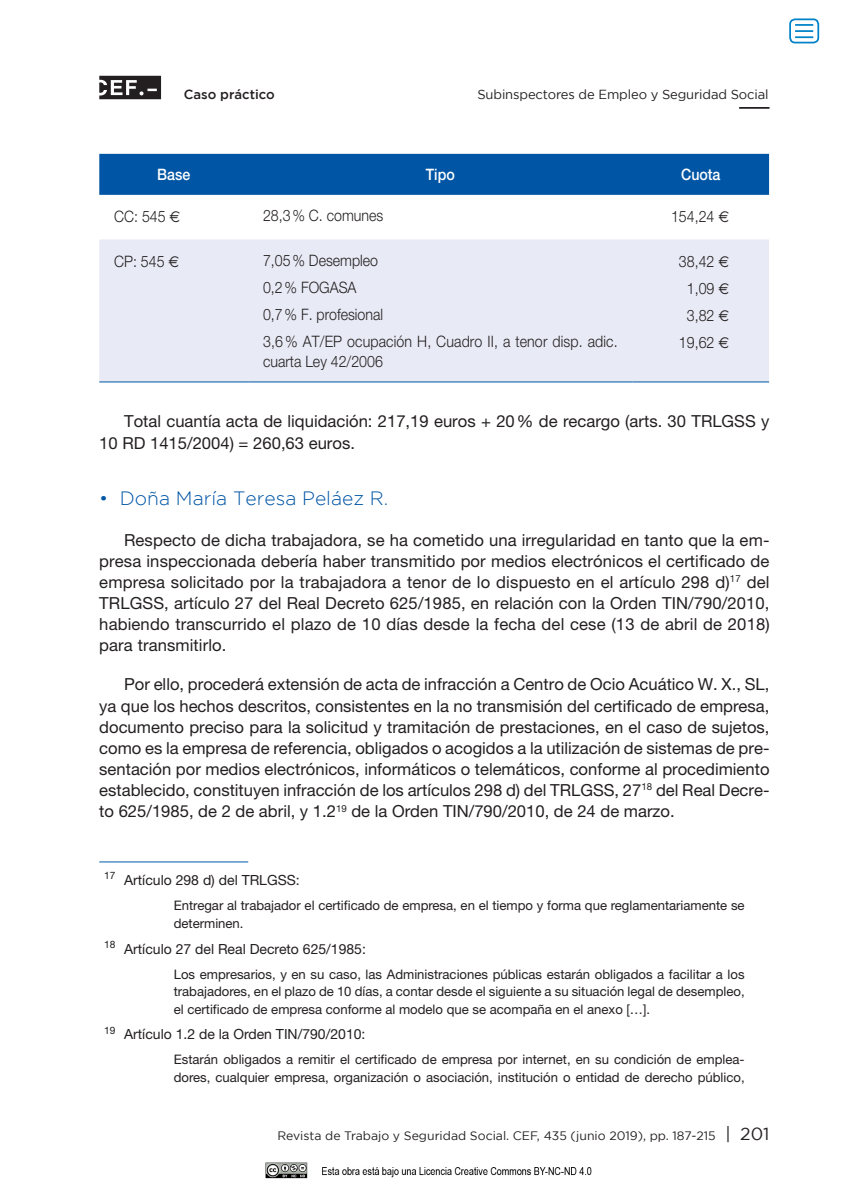
<style>
.page{position:relative;width:844px;height:1191px;background:#fff}
.page>*{position:absolute;margin:0;border:0;box-sizing:border-box;transform-origin:0 0}
.t1{font:300 19.25px "Gotham";color:#0155a5}
.t2{font:16.62px/21.2px "Helvetica Neue LT Std";color:#231f20;text-align:justify}
.t3{font:300 15.75px/20.1px "Helvetica Neue LT Std";color:#231f20;scale:.9 1}
.t4{font:500 15.75px "Helvetica Neue LT Std";color:#fff;scale:.9 1}
.t5{font:14px "Helvetica Neue LT Std";color:#231f20}
.t6{font:13.12px/17.5px "Helvetica Neue LT Std";color:#231f20}
.t7{font:13.12px "Gotham";letter-spacing:-.01em;color:#231f20}
.t8{font:500 13.12px "Gotham";color:#231f20}
.t9{font:12.25px "Gotham";color:#231f20}
.s1{font-size:17.5px}
</style>
<div class="page">
<img style="left:265px;top:1162px;width:327px;height:17px">
<svg style="left:99px;top:76px;width:62px;height:23px"></svg>
<hr style="left:739px;top:107px;width:30px;height:2px;background:#231f20">
<div style="left:99px;top:154px;width:669px;height:41px;background:#0155a5"></div>
<div style="left:99px;top:239px;width:669px;height:142px;background:#e8eaf5"></div>
<hr style="left:99px;top:381px;width:149px;height:1px;background:#0155a5">
<hr style="left:248px;top:381px;width:384px;height:1px;background:#0155a5">
<hr style="left:632px;top:381px;width:136px;height:1px;background:#0155a5">
<hr style="left:99px;top:861px;width:149px;height:1px;background:#0155a5">
<div style="left:789px;top:18px;width:30px;height:25px;border:2px solid #0082c8;border-radius:5px"></div>
<svg style="left:795px;top:24px;width:18px;height:14px"></svg>
<svg style="left:169px;top:256px;width:10px;height:11px"></svg>
<svg style="left:718px;top:256px;width:10px;height:11px"></svg>
<svg style="left:718px;top:283px;width:10px;height:11px"></svg>
<svg style="left:718px;top:310px;width:10px;height:11px"></svg>
<svg style="left:718px;top:337px;width:10px;height:11px"></svg>
<p class="t8" style="left:184px;top:87px;width:92px">Caso práctico</p>
<p class="t7" style="left:477px;top:87px;width:292px">Subinspectores de Empleo y Seguridad Social</p>
<p class="t4" style="left:157px;top:165px;width:38px">Base</p>
<p class="t4" style="left:426px;top:165px;width:34px">Tipo</p>
<p class="t4" style="left:681px;top:165px;width:45px">Cuota</p>
<p class="t3" style="left:114px;top:206px;width:59px">CC: 545</p>
<p class="t3" style="left:263px;top:205px;width:135px">28,3% C. comunes</p>
<p class="t3" style="left:671px;top:206px;width:50px">154,24</p>
<p class="t3" style="left:114px;top:251px;width:58px">CP: 545</p>
<p class="t3" style="left:263px;top:250px;width:129px">7,05% Desempleo</p>
<p class="t3" style="left:678px;top:251px;width:41px">38,42</p>
<p class="t3" style="left:263px;top:277px;width:105px">0,2% FOGASA</p>
<p class="t3" style="left:686px;top:278px;width:32px">1,09</p>
<p class="t3" style="left:263px;top:304px;width:135px">0,7% F. profesional</p>
<p class="t3" style="left:686px;top:305px;width:32px">3,82</p>
<p class="t3" style="left:263px;top:331px;width:395px">3,6% AT/EP ocupación H, Cuadro II, a tenor disp. adic. cuarta Ley 42/2006</p>
<p class="t3" style="left:678px;top:332px;width:41px">19,62</p>
<p class="t2" style="left:99px;top:410px;width:671px;text-indent:25px">Total cuantía acta de liquidación: 217,19 euros + 20% de recargo (arts. 30 TRLGSS y<br>10 RD 1415/2004) = 260,63 euros.</p>
<p class="t1" style="left:99px;top:487px;width:290px">• Doña María Teresa Peláez R.</p>
<p class="t2" style="left:99px;top:529px;width:671px;text-indent:25px">Respecto de dicha trabajadora, se ha cometido una irregularidad en tanto que la em&shy;presa inspeccionada debería haber transmitido por medios electrónicos el certificado de empresa solicitado por la trabajadora a tenor de lo dispuesto en el artículo 298 d)<sup>17</sup> del TRLGSS, artículo 27 del Real Decreto 625/1985, en relación con la Orden TIN/790/2010, habiendo transcurrido el plazo de 10 días desde la fecha del cese (13 de abril de 2018) para transmitirlo.</p>
<p class="t2" style="left:99px;top:673px;width:671px;text-indent:25px">Por ello, procederá extensión de acta de infracción a Centro de Ocio Acuático W. X., SL, ya que los hechos descritos, consistentes en la no transmisión del certificado de empresa, documento preciso para la solicitud y tramitación de prestaciones, en el caso de sujetos, como es la empresa de referencia, obligados o acogidos a la utilización de sistemas de pre&shy;sentación por medios electrónicos, informáticos o telemáticos, conforme al procedimiento establecido, constituyen infracción de los artículos 298 d) del TRLGSS, 27<sup>18</sup> del Real Decre&shy;to 625/1985, de 2 de abril, y 1.2<sup>19</sup> de la Orden TIN/790/2010, de 24 de marzo.</p>
<p class="t5" style="left:104px;top:872px;width:197px"><sup>17</sup> Artículo 298 d) del TRLGSS:</p>
<p class="t6" style="left:174px;top:896px;width:572px">Entregar al trabajador el certificado de empresa, en el tiempo y forma que reglamentariamente se determinen.</p>
<p class="t5" style="left:104px;top:940px;width:263px"><sup>18</sup> Artículo 27 del Real Decreto 625/1985:</p>
<p class="t6" style="left:174px;top:965px;width:572px;text-align:justify">Los empresarios, y en su caso, las Administraciones públicas estarán obligados a facilitar a los trabajadores, en el plazo de 10 días, a contar desde el siguiente a su situación legal de desempleo, el certificado de empresa conforme al modelo que se acompaña en el anexo […].</p>
<p class="t5" style="left:104px;top:1026px;width:263px"><sup>19</sup> Artículo 1.2 de la Orden TIN/790/2010:</p>
<p class="t6" style="left:174px;top:1050px;width:572px">Estarán obligados a remitir el certificado de empresa por internet, en su condición de emplea&shy;dores, cualquier empresa, organización o asociación, institución o entidad de derecho público,</p>
<p class="t9" style="left:277px;top:1128px;width:493px">Revista de Trabajo y Seguridad Social. CEF, 435 (junio 2019), pp. 187-215 <span class="s1">| 201</span></p>
</div>
